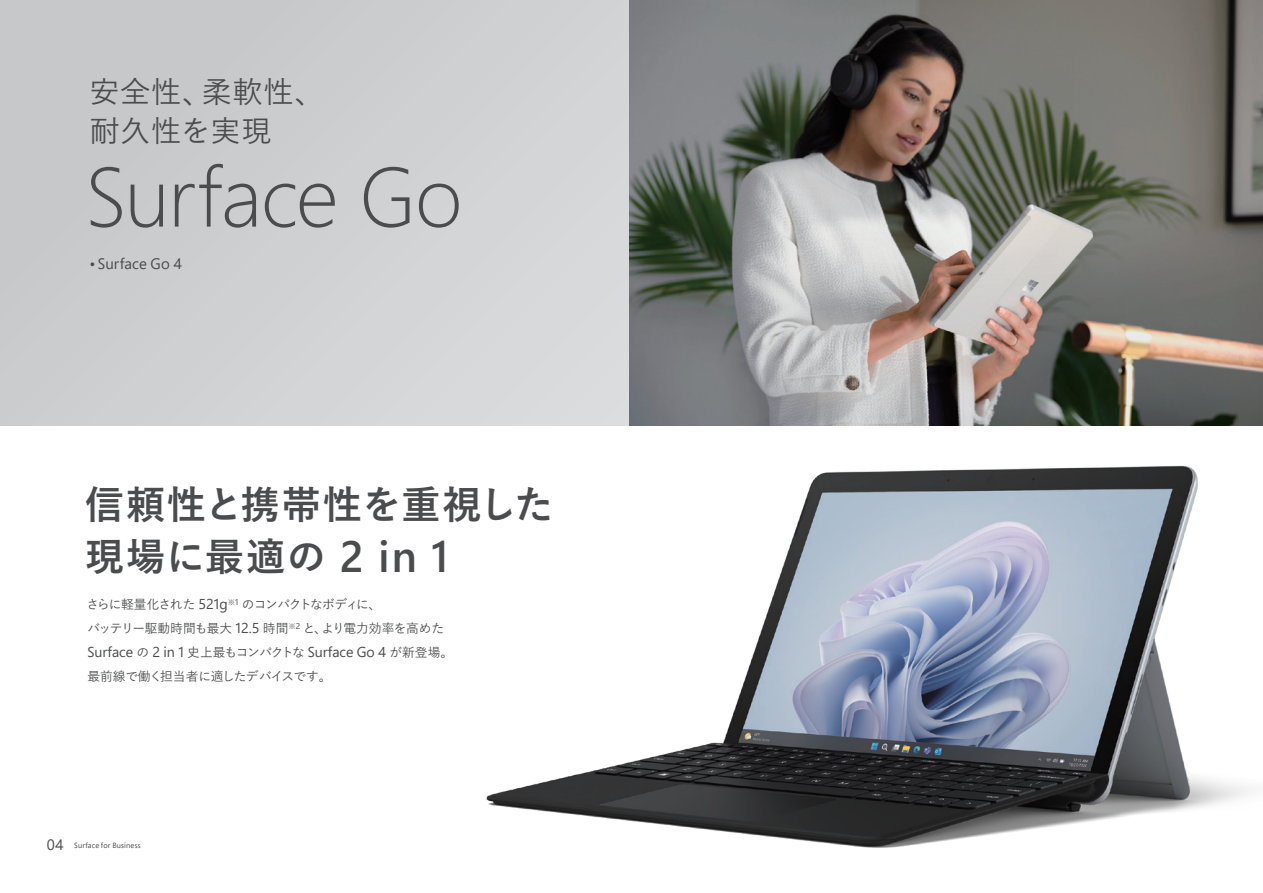
<style>
.page{position:relative;width:1263px;height:893px;background:#fff}
.page>*{position:absolute;margin:0;border:0;box-sizing:border-box;transform-origin:0 0}
.t1{font:300 84px "Segoe Pro";letter-spacing:-.01em;color:#4b4c4d}
.t2{font:700 39px/52.5px "Yu Go";letter-spacing:.035em;color:#4b4c4d}
.t3{font:500 30px/39px "Yu Go";letter-spacing:.03em;color:#4b4c4d}
.t4{font:15.15px "Segoe Pro";letter-spacing:.01em;color:#4b4c4d}
.t5{font:14.25px "Segoe Pro";color:#4b4c4d}
.t6{font:500 12.75px/24px "Yu Go";letter-spacing:-.04em;color:#4b4c4d}
.t7{font:7.5px "Segoe Pro";letter-spacing:.02em;color:#4b4c4d}
.s1{font-family:"Segoe Pro";font-weight:600;font-size:43.65px}
.s2{font-family:"Segoe Pro";font-weight:400;font-size:14.25px}
.s3{font-family:"Yu Go";font-weight:500;font-size:12.75px}
.s4{font-size:15px}
</style>
<div class="page">
<div style="left:0;top:0;width:629px;height:425px;background:#cfd0d2"></div>
<img style="left:362px;top:373px;width:901px;height:475px">
<img style="left:629px;top:0;width:634px;height:425px">
<h3 class="t3" style="left:89px;top:69px;width:237px">安全性、柔軟性、耐久性を実現</h3>
<h1 class="t1" style="left:85px;top:139px;width:379px">Surface Go</h1>
<p class="t4" style="left:90px;top:254px;width:94px">• Surface Go 4</p>
<h2 class="t2" style="left:85px;top:479px;width:470px">信頼性と携帯性を重視した現場に最適の <span class="s1">2 in 1</span></h2>
<p class="t6" style="left:87px;top:591px;width:359px">さらに軽量化された <span class="s2">521g</span><sup>※</sup><sup>1</sup> のコンパクトなボディに、<br>バッテリー駆動時間も最大 <span class="s2">12.5</span> 時間<sup>※</sup><sup>2</sup> と、より電力効率を高めた</p>
<p class="t5" style="left:87px;top:643px;width:367px">Surface <span class="s3">の</span> 2 in 1 <span class="s3">史上最もコンパクトな</span> Surface Go 4 <span class="s3">が新登場。</span></p>
<p class="t6" style="left:87px;top:663px;width:246px">最前線で働く担当者に適したデバイスです。</p>
<p class="t7" style="left:47px;top:840px;width:95px"><span class="s4">04</span> Surface for Business</p>
</div>
